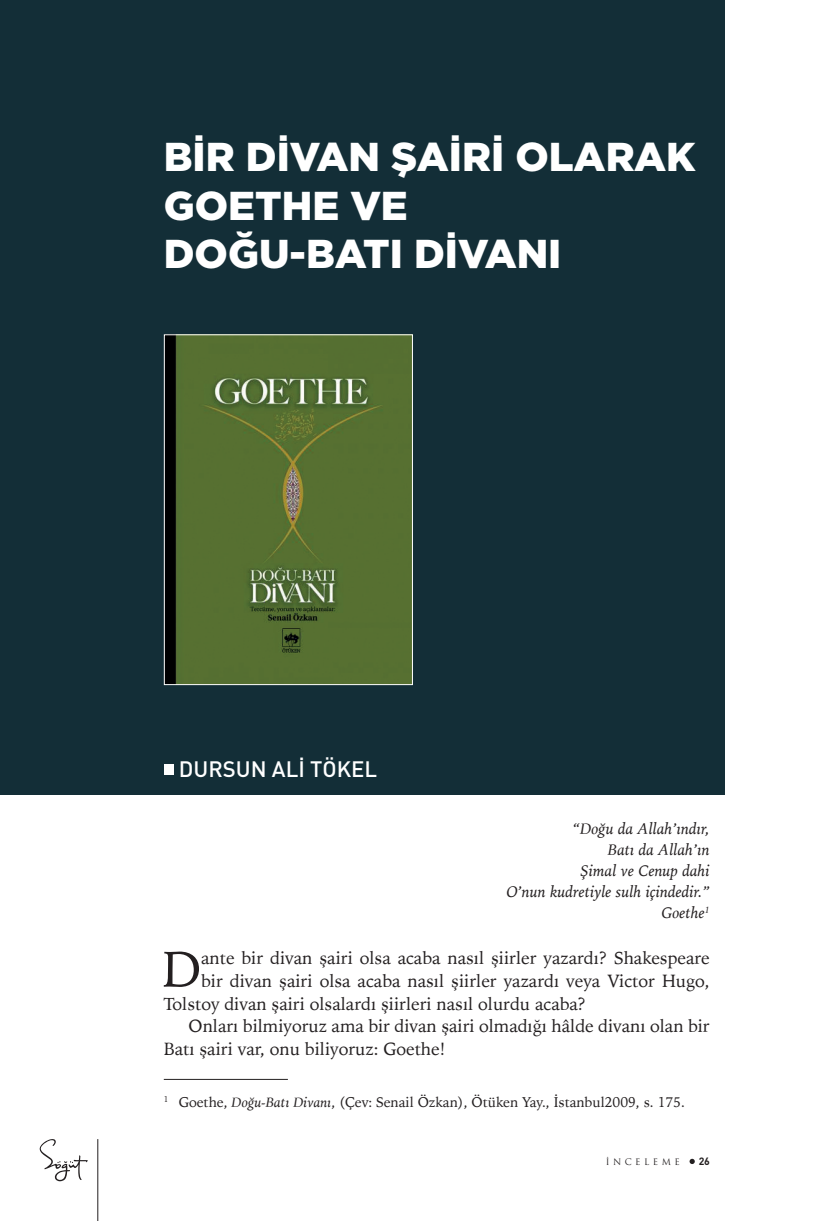
<style>
.page{position:relative;width:824px;height:1221px;background:#fff}
.page>*{position:absolute;margin:0;border:0;box-sizing:border-box;transform-origin:0 0}
.t1{font:50.23px "Iowan Old Style BT";color:#231f20}
.Baslıklar{font:900 40.25px/48.3px "Gotham";color:#fff}
.Yazarlar{font:22.05px "DIN Medium Tr";color:#fff}
.t2{font:17.5px/22.8px "Iowan Old Style BT";color:#231f20}
.t3{font:italic 15.75px "Iowan Old Style BT";color:#231f20}
.dipnot{font:14px "Iowan Old Style BT";color:#231f20}
.t4{font:10.5px "DINT Bold Tr";color:#231f20}
.t5{font:8.75px "Trajan Pro";letter-spacing:.4em;color:#231f20}
.s1{font-style:italic}
</style>
<div class="page">
<svg style="left:40px;top:1139px;width:48px;height:42px"></svg>
<hr style="left:97px;top:1138px;width:1px;height:82px;background:#231f20">
<svg style="left:689px;top:1158px;width:5px;height:5px"></svg>
<div style="left:0;top:0;width:724px;height:794px;background:#132e37"></div>
<div style="left:164px;top:764px;width:9px;height:10px;background:#fff"></div>
<hr style="left:164px;top:1078px;width:124px;height:1px;background:#231f20">
<img style="left:166px;top:336px;width:245px;height:347px">
<div style="left:164px;top:334px;width:249px;height:351px;border:1px solid #fff"></div>
<p class="Baslıklar" style="left:164px;top:132px;width:533px">BIR DIVAN ŞAIRI OLARAK<br>GOETHE VE</p>
<p class="Baslıklar" style="left:164px;top:229px;width:399px">DOĞU-BATI DİVANI</p>
<p class="Yazarlar" style="left:179px;top:754px;width:200px">DURSUN ALI TÖKEL</p>
<p class="t3" style="left:572px;top:819px;width:139px">“Doğu da Allah’ındır,</p>
<p class="t3" style="left:608px;top:840px;width:103px">Batı da Allah’ın</p>
<p class="t3" style="left:580px;top:861px;width:131px">Şimal ve Cenup dahi</p>
<p class="t3" style="left:506px;top:882px;width:205px">O’nun kudretiyle sulh içindedir.”</p>
<p class="t3" style="left:661px;top:903px;width:50px">Goethe<sup>1</sup></p>
<p class="t1" style="left:162px;top:937px;width:41px">D</p>
<p class="t2" style="left:201px;top:946px;width:510px">ante bir divan şairi olsa acaba nasıl şiirler yazardı? Shakespeare</p>
<p class="t2" style="left:201px;top:969px;width:510px">bir divan şairi olsa acaba nasıl şiirler yazardı veya Victor Hugo,</p>
<p class="t2" style="left:164px;top:991px;width:424px">Tolstoy divan şairi olsalardı şiirleri nasıl olurdu acaba?</p>
<p class="t2" style="left:164px;top:1014px;width:547px;text-indent:25px">Onları bilmiyoruz ama bir divan şairi olmadığı hâlde divanı olan bir<br>Batı şairi var, onu biliyoruz: Goethe!</p>
<p class="dipnot" style="left:164px;top:1093px;width:522px"><sup>1</sup> Goethe, <span class="s1">Doğu-Batı Divanı</span>, (Çev: Senail Özkan), Ötüken Yay., İstanbul2009, s. 175.</p>
<p class="t5" style="left:605px;top:1155px;width:75px">İNCELEME</p>
<p class="t4" style="left:698px;top:1153px;width:13px">26</p>
</div>
